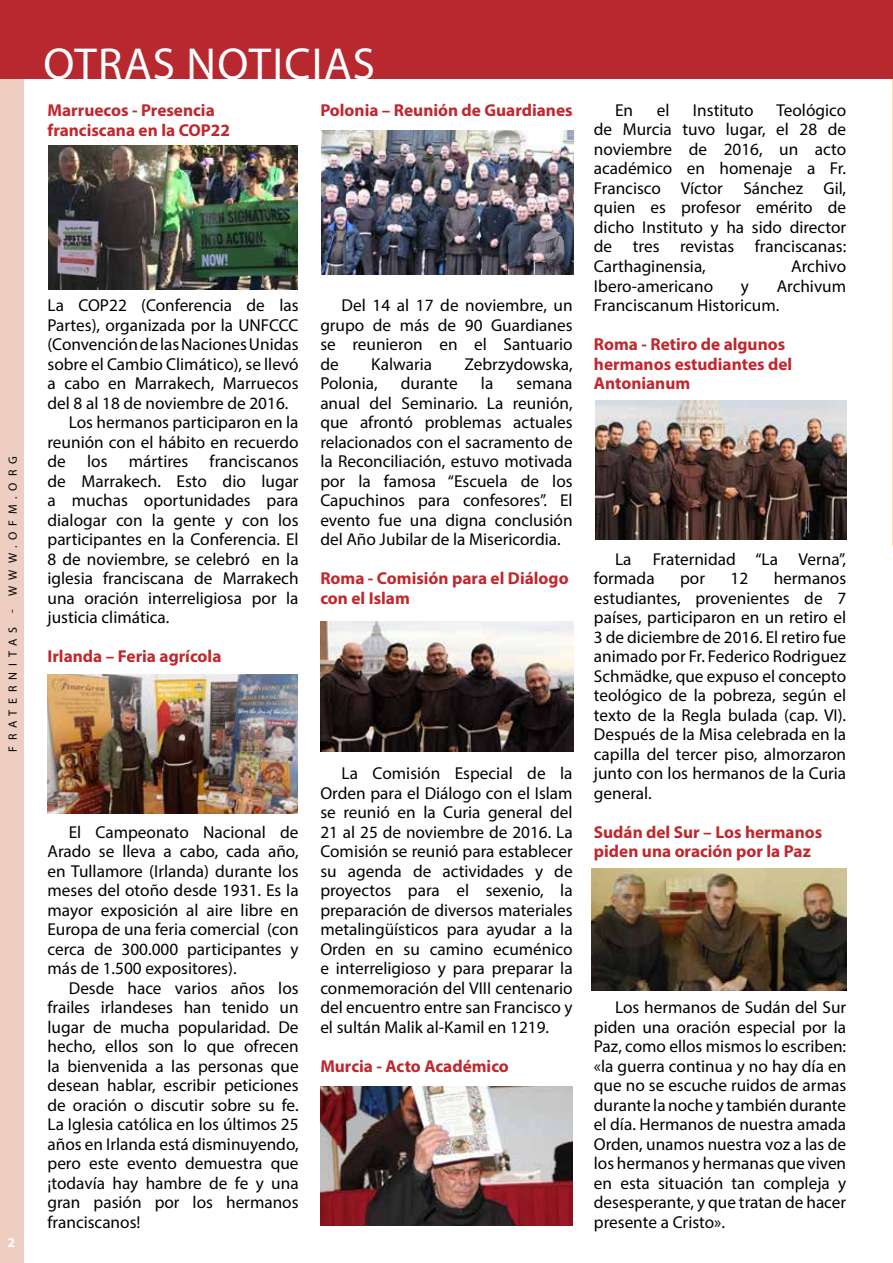
<style>
.page{position:relative;width:893px;height:1263px;background:#fff}
.page>*{position:absolute;margin:0;border:0;box-sizing:border-box;transform-origin:0 0}
.t1{font:45px "Myriad Pro";letter-spacing:.03em;color:#fff}
.t2{font:17.25px/19.5px "Myriad Pro";color:#000;text-align:justify}
.t3{font:700 17.25px/19.5px "Myriad Pro";color:#c1272d}
.t4{font:700 13.5px "Myriad Pro";color:#fff}
.t5{font:12px "Myriad Pro";letter-spacing:.49em;color:#000}
</style>
<div class="page">
<div style="left:0;top:78px;width:24px;height:1185px;background:#eecec1"></div>
<hr style="left:892px;top:78px;width:1px;height:468px;background:#ffc85b">
<div style="left:0;top:0;width:893px;height:79px;background:#b8292f"></div>
<img style="left:48px;top:145px;width:250px;height:144px">
<img style="left:595px;top:401px;width:251px;height:139px">
<img style="left:322px;top:130px;width:252px;height:144px">
<img style="left:48px;top:675px;width:250px;height:139px">
<img style="left:320px;top:622px;width:254px;height:129px">
<img style="left:592px;top:868px;width:254px;height:122px">
<img style="left:320px;top:1086px;width:252px;height:139px">
<p class="t5" style="left:5px;top:752px;width:297px;rotate:-90deg">FRATERNITAS - WWW.OFM.ORG</p>
<p class="t4" style="left:8px;top:1233px;width:9px">2</p>
<h1 class="t1" style="left:43px;top:36px;width:333px">OTRAS NOTICIAS</h1>
<p class="t3" style="left:48px;top:100px;width:184px">Marruecos - Presencia franciscana en la COP22</p>
<p class="t3" style="left:320px;top:100px;width:254px">Polonia – Reunión de Guardianes</p>
<p class="t2" style="left:48px;top:296px;width:253px">La COP22 (Conferencia de las</p>
<p class="t2" style="left:48px;top:315px;width:253px">Partes), organizada por la UNFCCC</p>
<p class="t2" style="left:48px;top:335px;width:253px">(Convención de las Naciones Unidas</p>
<p class="t2" style="left:48px;top:354px;width:253px">sobre el Cambio Climático), se llevó</p>
<p class="t2" style="left:48px;top:374px;width:253px">a cabo en Marrakech, Marruecos</p>
<p class="t2" style="left:48px;top:393px;width:242px">del 8 al 18 de noviembre de 2016.</p>
<p class="t2" style="left:69px;top:413px;width:231px">Los hermanos participaron en la</p>
<p class="t2" style="left:48px;top:432px;width:253px">reunión con el hábito en recuerdo</p>
<p class="t2" style="left:48px;top:452px;width:253px">de los mártires franciscanos</p>
<p class="t2" style="left:48px;top:471px;width:253px">de Marrakech. Esto dio lugar</p>
<p class="t2" style="left:48px;top:491px;width:253px">a muchas oportunidades para</p>
<p class="t2" style="left:48px;top:510px;width:253px">dialogar con la gente y con los</p>
<p class="t2" style="left:48px;top:530px;width:253px">participantes en la Conferencia. El</p>
<p class="t2" style="left:48px;top:549px;width:253px">8 de noviembre, se celebró en la</p>
<p class="t2" style="left:48px;top:568px;width:253px">iglesia franciscana de Marrakech</p>
<p class="t2" style="left:48px;top:588px;width:253px">una oración interreligiosa por la</p>
<p class="t2" style="left:48px;top:607px;width:123px">justicia climática.</p>
<p class="t3" style="left:48px;top:646px;width:175px">Irlanda – Feria agrícola</p>
<p class="t2" style="left:320px;top:295px;width:254px;text-indent:21px">Del 14 al 17 de noviembre, un grupo de más de 90 Guardianes se reunieron en el Santuario de</p>
<p class="t2" style="left:371px;top:354px;width:63px">Kalwaria</p>
<p class="t2" style="left:464px;top:354px;width:110px">Zebrzydowska,</p>
<p class="t2" style="left:320px;top:373px;width:59px">Polonia,</p>
<p class="t2" style="left:401px;top:373px;width:58px">durante</p>
<p class="t2" style="left:481px;top:373px;width:14px">la</p>
<p class="t2" style="left:320px;top:373px;width:254px;text-indent:196px">semana anual del Seminario. La reunión, que afrontó problemas actuales relacionados con el sacramento de la Reconciliación, estuvo motivada por la famosa “Escuela de los Capuchinos para confesores”. El evento fue una digna conclusión del Año Jubilar de la Misericordia.</p>
<p class="t3" style="left:320px;top:568px;width:250px">Roma - Comisión para el Diálogo con el Islam</p>
<p class="t2" style="left:48px;top:822px;width:253px;text-indent:21px">El Campeonato Nacional de Arado se lleva a cabo, cada año, en Tullamore (Irlanda) durante los meses del otoño desde 1931. Es la mayor exposición al aire libre en Europa de una feria comercial (con cerca de 300.000 participantes y más de 1.500 expositores).</p>
<p class="t2" style="left:48px;top:978px;width:253px;text-indent:21px">Desde hace varios años los frailes irlandeses han tenido un lugar de mucha popularidad. De hecho, ellos son lo que ofrecen la bienvenida a las personas que desean hablar, escribir peticiones de oración o discutir sobre su fe.<br>La Iglesia católica en los últimos 25 años en Irlanda está disminuyendo, pero este evento demuestra que ¡todavía hay hambre de fe y una gran pasión por los hermanos franciscanos!</p>
<p class="t2" style="left:320px;top:763px;width:254px;text-indent:21px">La Comisión Especial de la Orden para el Diálogo con el Islam se reunió en la Curia general del 21 al 25 de noviembre de 2016. La Comisión se reunió para establecer su agenda de actividades y de proyectos para el sexenio, la preparación de diversos materiales metalingüísticos para ayudar a la Orden en su camino ecuménico e interreligioso y para preparar la conmemoración del VIII centenario del encuentro entre san Francisco y el sultán Malik al-Kamil en 1219.</p>
<p class="t3" style="left:320px;top:1055px;width:190px">Murcia - Acto Académico</p>
<p class="t2" style="left:594px;top:100px;width:254px;text-indent:183px">Teológico de Murcia tuvo lugar, el 28 de noviembre de 2016, un acto académico en homenaje a Fr.<br>Francisco Víctor Sánchez Gil, quien es profesor emérito de dicho Instituto y ha sido director de tres revistas franciscanas:<br>Carthaginensia,</p>
<p class="t2" style="left:615px;top:100px;width:20px">En</p>
<p class="t2" style="left:657px;top:100px;width:14px">el</p>
<p class="t2" style="left:693px;top:100px;width:62px">Instituto</p>
<p class="t2" style="left:791px;top:257px;width:56px">Archivo</p>
<p class="t2" style="left:594px;top:276px;width:254px;text-indent:183px">Archivum<br>Franciscanum Historicum.</p>
<p class="t3" style="left:594px;top:334px;width:200px">Roma - Retiro de algunos hermanos estudiantes del<br>Antonianum</p>
<p class="t2" style="left:594px;top:276px;width:121px">Ibero-americano</p>
<p class="t2" style="left:741px;top:276px;width:10px">y</p>
<p class="t2" style="left:594px;top:549px;width:254px;text-indent:21px">La Fraternidad “La Verna”, formada</p>
<p class="t2" style="left:594px;top:569px;width:254px;text-indent:180px">hermanos estudiantes, provenientes de 7 países, participaron en un retiro el 3 de diciembre de 2016. El retiro fue animado por Fr. Federico Rodriguez Schmädke, que expuso el concepto teológico de la pobreza, según el texto de la Regla bulada (cap. VI).<br>Después de la Misa celebrada en la capilla del tercer piso, almorzaron junto con los hermanos de la Curia general.</p>
<p class="t3" style="left:594px;top:822px;width:230px">Sudán del Sur – Los hermanos piden una oración por la Paz</p>
<p class="t2" style="left:680px;top:569px;width:26px">por</p>
<p class="t2" style="left:730px;top:569px;width:19px">12</p>
<p class="t2" style="left:594px;top:997px;width:254px;text-indent:21px">Los hermanos de Sudán del Sur piden una oración especial por la Paz, como ellos mismos lo escriben: «la guerra continua y no hay día en que no se escuche ruidos de armas durante la noche y también durante el día. Hermanos de nuestra amada Orden, unamos nuestra voz a las de los hermanos y hermanas que viven en esta situación tan compleja y desesperante, y que tratan de hacer presente a Cristo».</p>
</div>
